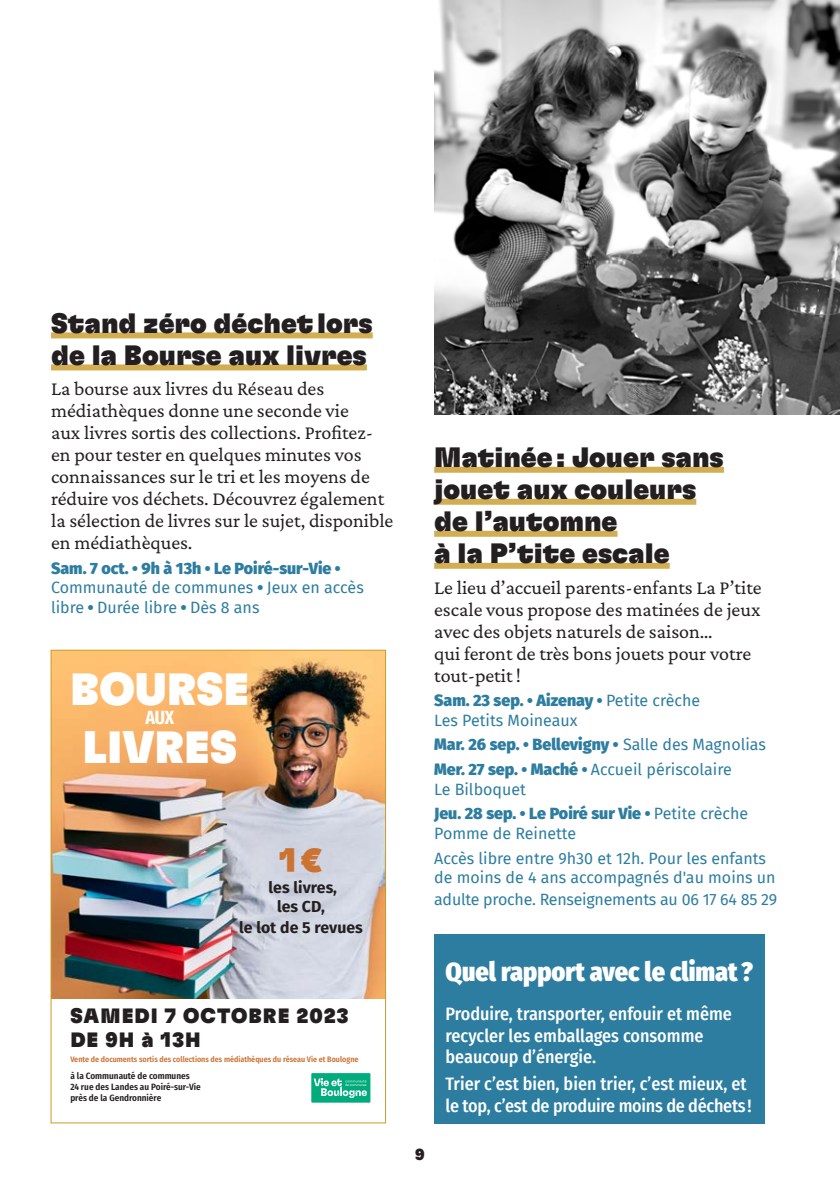
<style>
.page{position:relative;width:840px;height:1191px;background:#fff}
.page>*{position:absolute;margin:0;border:0;box-sizing:border-box;transform-origin:0 0}
.t1{font:44.8px "GT Flexa Bl";color:#fff}
.t2{font:33.4px "GT Flexa Bl";color:#cc7333}
.t3{font:28px/32px "GT Flexa Bl";color:#231f20}
.t4{font:900 26px "Fira Sans Condensed";color:#fff}
.t5{font:20.6px/24.8px "GT Flexa Bl";letter-spacing:.05em;color:#231f20}
.t6{font:20px/22px "Crimson Pro";color:#231f20}
.t7{font:700 19px "Fira Sans Compressed";color:#fff}
.t8{font:500 18px/21.6px "Fira Sans Condensed";color:#fff}
.t9{font:16px/19.2px "Fira Sans";color:#2d7da0}
.t10{font:900 16px/24.8px "Fira Sans";color:#2d7da0}
.t11{font:16px "GT Flexa Bl";color:#231f20}
.t12{font:700 15.8px "Fira Sans";color:#231f20}
.t13{font:600 9.2px/11px "Fira Sans Condensed";color:#231f20}
.t14{font:600 8px "Fira Sans Condensed";color:#cc7333}
.s1{font-weight:900}
.s2{font-weight:400}
</style>
<div class="page">
<img style="left:53px;top:652px;width:331px;height:346px">
<div style="left:311px;top:1073px;width:59px;height:29px;background:#00ac7c"></div>
<svg style="left:313px;top:1078px;width:53px;height:20px"></svg>
<div style="left:51px;top:650px;width:335px;height:473px;border:1px solid #c89d26"></div>
<div style="left:51px;top:332px;width:321px;height:6px;background:#d3ad52"></div>
<div style="left:51px;top:364px;width:315px;height:6px;background:#d3ad52"></div>
<div style="left:434px;top:934px;width:329px;height:189px;background:#2d7da0"></div>
<div style="left:434px;top:467px;width:289px;height:6px;background:#d3ad52"></div>
<div style="left:434px;top:499px;width:262px;height:6px;background:#d3ad52"></div>
<div style="left:434px;top:531px;width:183px;height:6px;background:#d3ad52"></div>
<div style="left:434px;top:563px;width:235px;height:6px;background:#d3ad52"></div>
<img style="left:434px;top:0;width:405px;height:415px">
<h3 class="t3" style="left:51px;top:306px;width:323px">Stand zéro déchet lors de la Bourse aux livres</h3>
<p class="t6" style="left:51px;top:377px;width:343px">La bourse aux livres du Réseau des médiathèques donne une seconde vie<br>aux livres sortis des collections. Profitez&shy;en pour tester en quelques minutes vos connaissances sur le tri et les moyens de réduire vos déchets. Découvrez également la sélection de livres sur le sujet, disponible en médiathèques.</p>
<p class="t9" style="left:51px;top:558px;width:314px"><span class="s1">Sam. 7 oct. • 9h à 13h • Le Poiré-sur-Vie •<br></span>Communauté de communes <span class="s1">•</span> Jeux en accès libre <span class="s1">•</span> Durée libre <span class="s1">•</span> Dès 8 ans</p>
<h1 class="t1" style="left:70px;top:661px;width:180px">BOURSE</h1>
<p class="t7" style="left:145px;top:701px;width:30px">AUX</p>
<h1 class="t1" style="left:82px;top:718px;width:156px">LIVRES</h1>
<h2 class="t2" style="left:279px;top:839px;width:45px">1 €</h2>
<p class="t12" style="left:277px;top:893px;width:49px">les CD,</p>
<p class="t12" style="left:268px;top:874px;width:70px">les livres,</p>
<p class="t12" style="left:239px;top:914px;width:125px">le lot de 5 revues</p>
<p class="t5" style="left:70px;top:1002px;width:280px">SAMEDI 7 OCTOBRE 2023<br>DE 9H à 13H</p>
<p class="t13" style="left:70px;top:1070px;width:132px">à la Communauté de communes<br>24 rue des Landes au Poiré-sur-Vie près de la Gendronnière</p>
<p class="t14" style="left:70px;top:1052px;width:289px">Vente de documents sortis des collections des médiathèques du réseau Vie et Boulogne</p>
<h3 class="t3" style="left:434px;top:440px;width:291px">Matinée : Jouer sans jouet aux couleurs de l’automne<br>à la P’tite escale</h3>
<p class="t6" style="left:434px;top:575px;width:329px">Le lieu d’accueil parents-enfants La P’tite escale vous propose des matinées de jeux avec des objets naturels de saison…<br>qui feront de très bons jouets pour votre tout-petit !</p>
<p class="t9" style="left:434px;top:691px;width:267px"><span class="s1">Sam. 23 sep. • Aizenay •</span> Petite crèche<br>Les Petits Moineaux</p>
<p class="t10" style="left:434px;top:731px;width:333px">Mar. 26 sep. • Bellevigny • <span class="s2">Salle des Magnolias<br></span>Mer. 27 sep. • Maché • <span class="s2">Accueil périscolaire</span></p>
<p class="t10" style="left:434px;top:775px;width:315px"><span class="s2">Le Bilboquet<br></span>Jeu. 28 sep. • Le Poiré sur Vie • <span class="s2">Petite crèche</span></p>
<p class="t9" style="left:434px;top:820px;width:333px;line-height:24.8px">Pomme de Reinette<br>Accès libre entre 9h30 et 12h. Pour les enfants</p>
<p class="t9" style="left:434px;top:865px;width:344px;line-height:22px">de moins de 4 ans accompagnés d'au moins un adulte proche. Renseignements au 06 17 64 85 29</p>
<p class="t11" style="left:415px;top:1144px;width:11px">9</p>
<h3 class="t4" style="left:445px;top:949px;width:308px">Quel rapport avec le climat ?</h3>
<p class="t8" style="left:445px;top:1002px;width:288px">Produire, transporter, enfouir et même recycler les emballages consomme beaucoup d’énergie.</p>
<p class="t8" style="left:445px;top:1072px;width:307px">Trier c’est bien, bien trier, c’est mieux, et le top, c’est de produire moins de déchets!</p>
</div>
